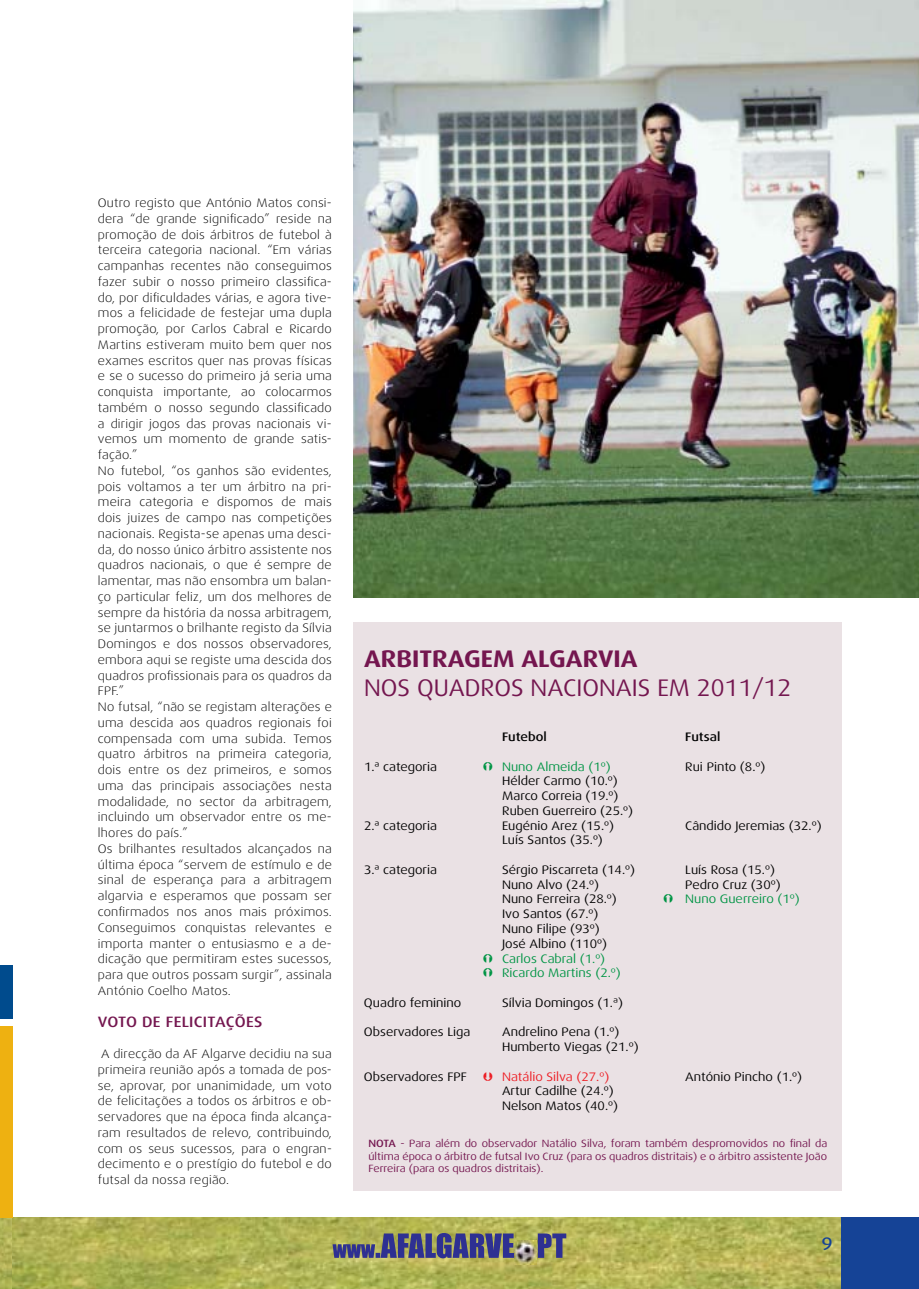
<style>
.page{position:relative;width:919px;height:1289px;background:#fff}
.page>*{position:absolute;margin:0;border:0;box-sizing:border-box;transform-origin:0 0}
.t1{font:24px "Dax Wide";color:#74164f;scale:.96 1}
.t2{font:700 24px "Dax Wide";color:#74164f;scale:.96 1}
.t3{font:500 18px "Dax Wide";color:#154396}
.t4{font:500 15px "Dax Wide";color:#74164f}
.t5{font:300 12.3px/15.8px "Dax Wide";letter-spacing:.02em;color:#000}
.t6{font:12.3px/14.7px "Dax Wide";color:#000;text-align:center}
.t7{font:12.3px/14.7px "Dax Wide";color:#009444;text-align:center}
.t8{font:12.3px "Dax Wide";color:#ed1d24}
.t9{font:500 12.3px "Dax Wide";color:#000}
.t10{font:10.5px/12.6px "Dax Wide";color:#74164f;text-align:justify}
.t11{font:500 10.5px "Dax Wide";color:#74164f}
.s1{color:#000}
</style>
<div class="page">
<img style="left:0;top:1217px;width:841px;height:71px">
<svg style="left:332px;top:1232px;width:234px;height:26px;background:#676878"></svg>
<img style="left:514px;top:1240px;width:22px;height:24px">
<div style="left:841px;top:1217px;width:77px;height:71px;background:#154396"></div>
<div style="left:353px;top:622px;width:488px;height:569px;background:#eae1e4"></div>
<div style="left:0;top:1025px;width:13px;height:192px;background:#eeb111"></div>
<div style="left:0;top:965px;width:13px;height:53px;background:#004b8d"></div>
<img style="left:353px;top:0;width:565px;height:597px">
<p class="t5" style="left:98px;top:195px;width:235px">Outro registo que António Matos consi&shy;dera “de grande significado” reside na promoção de dois árbitros de futebol à terceira categoria nacional. “Em várias campanhas recentes não conseguimos fazer subir o nosso primeiro classifica&shy;do, por dificuldades várias, e agora tive&shy;mos a felicidade de festejar uma dupla promoção, por Carlos Cabral e Ricardo Martins estiveram muito bem quer nos exames escritos quer nas provas físicas e se o sucesso do primeiro já seria uma conquista importante, ao colocarmos também o nosso segundo classificado a dirigir jogos das provas nacionais vi&shy;vemos um momento de grande satis&shy;fação.”<br>No futebol, “os ganhos são evidentes, pois voltamos a ter um árbitro na pri&shy;meira categoria e dispomos de mais dois juizes de campo nas competições nacionais. Regista-se apenas uma desci&shy;da, do nosso único árbitro assistente nos quadros nacionais, o que é sempre de lamentar, mas não ensombra um balan&shy;ço particular feliz, um dos melhores de sempre da história da nossa arbitragem, se juntarmos o brilhante registo da Sílvia Domingos e dos nossos observadores, embora aqui se registe uma descida dos quadros profissionais para os quadros da FPF.”<br>No futsal, “não se registam alterações e uma descida aos quadros regionais foi compensada com uma subida. Temos quatro árbitros na primeira categoria, dois entre os dez primeiros, e somos uma das principais associações nesta modalidade, no sector da arbitragem, incluindo um observador entre os me&shy;lhores do país.”<br>Os brilhantes resultados alcançados na última época “servem de estímulo e de sinal de esperança para a arbitragem algarvia e esperamos que possam ser confirmados nos anos mais próximos.<br>Conseguimos conquistas relevantes e importa manter o entusiasmo e a de&shy;dicação que permitiram estes sucessos, para que outros possam surgir”, assinala António Coelho Matos.</p>
<p class="t4" style="left:98px;top:1012px;width:11px">VOTO</p>
<p class="t4" style="left:142px;top:1012px;width:32px">DE FELICITA</p>
<p class="t4" style="left:226px;top:1012px;width:29px">ÇÕES</p>
<p class="t5" style="left:98px;top:1046px;width:235px;text-align:justify">A direcção da AF Algarve decidiu na sua primeira reunião após a tomada de pos&shy;se, aprovar, por unanimidade, um voto de felicitações a todos os árbitros e ob&shy;servadores que na época finda alcança&shy;ram resultados de relevo, contribuindo, com os seus sucessos, para o engran&shy;decimento e o prestígio do futebol e do futsal da nossa região.</p>
<h1 class="t2" style="left:364px;top:645px;width:283px">ARBITRAGEM ALGARVIA</h1>
<h1 class="t1" style="left:364px;top:674px;width:446px">nos quadros nacionais em 2011/12</h1>
<p class="t9" style="left:482px;top:730px;width:10px">F</p>
<p class="t9" style="left:508px;top:730px;width:40px">utebol</p>
<p class="t9" style="left:662px;top:730px;width:8px">F</p>
<p class="t9" style="left:691px;top:730px;width:30px">utsal</p>
<p class="t6" style="left:364px;top:759px;width:74px">1.ª categoria</p>
<p class="t7" style="left:493px;top:759px;width:146px">Nuno Almeida (1º) <span class="s1">R</span></p>
<p class="t6" style="left:692px;top:759px;width:74px">ui Pinto (8.º)</p>
<p class="t6" style="left:502px;top:773px;width:117px">Hélder Carmo (10.º)</p>
<p class="t6" style="left:482px;top:788px;width:12px">M</p>
<p class="t6" style="left:513px;top:788px;width:106px">arco Correia (19.º)</p>
<p class="t6" style="left:482px;top:803px;width:10px">R</p>
<p class="t6" style="left:509px;top:803px;width:125px">uben Guerreiro (25.º)</p>
<p class="t6" style="left:364px;top:818px;width:98px">2.ª categoria E</p>
<p class="t6" style="left:508px;top:818px;width:133px">ugénio Arez (15.º) C</p>
<p class="t6" style="left:692px;top:818px;width:131px">ândido Jeremias (32.º)</p>
<p class="t6" style="left:482px;top:833px;width:10px">L</p>
<p class="t6" style="left:508px;top:833px;width:96px">uís Santos (35.º)</p>
<p class="t6" style="left:364px;top:862px;width:98px">3.ª categoria S</p>
<p class="t6" style="left:508px;top:862px;width:146px">érgio Piscarreta (14.º) L</p>
<p class="t6" style="left:691px;top:862px;width:85px">uís Rosa (15.º)</p>
<p class="t6" style="left:482px;top:877px;width:11px">N</p>
<p class="t6" style="left:511px;top:877px;width:90px">uno Alvo (24.º)</p>
<p class="t6" style="left:685px;top:877px;width:97px">Pedro Cruz (30º)</p>
<p class="t6" style="left:482px;top:892px;width:11px">N</p>
<p class="t6" style="left:511px;top:892px;width:107px">uno Ferreira (28.º)</p>
<p class="t7" style="left:685px;top:892px;width:116px">Nuno Guerreiro (1º)</p>
<p class="t6" style="left:482px;top:906px;width:9px">I</p>
<p class="t6" style="left:505px;top:906px;width:95px">vo Santos (67.º)</p>
<p class="t6" style="left:482px;top:921px;width:11px">N</p>
<p class="t6" style="left:502px;top:921px;width:107px">uno Filipe (93º)<br>José Albino (110º)</p>
<p class="t7" style="left:493px;top:951px;width:129px">Carlos Cabral (1.º)<br>Ricardo Martins (2.º)</p>
<p class="t6" style="left:364px;top:995px;width:114px">Quadro feminino S</p>
<p class="t6" style="left:508px;top:995px;width:116px">ílvia Domingos (1.ª)</p>
<p class="t6" style="left:364px;top:1024px;width:108px">Observadores Liga</p>
<p class="t6" style="left:502px;top:1024px;width:138px;text-align:left">Andrelino Pena (1.º)<br>Humberto Viegas (21.º)</p>
<p class="t6" style="left:364px;top:1069px;width:104px">Observadores FPF</p>
<p class="t8" style="left:502px;top:1069px;width:109px">Natálio Silva (27.º)</p>
<p class="t6" style="left:685px;top:1069px;width:118px">António Pincho (1.º)</p>
<p class="t6" style="left:502px;top:1083px;width:113px">Artur Cadilhe (24.º)</p>
<p class="t6" style="left:482px;top:1098px;width:11px">N</p>
<p class="t6" style="left:511px;top:1098px;width:109px">elson Matos (40.º)</p>
<p class="t10" style="left:368px;top:1137px;width:460px;text-indent:32px">- Para além do observador Natálio Silva, foram também despromovidos no final da última época o árbitro de futsal Ivo Cruz (para os quadros distritais) e o árbitro assistente João Ferreira (para os quadros distritais).</p>
<p class="t11" style="left:368px;top:1137px;width:8px">NOTA</p>
<h2 class="t3" style="left:821px;top:1234px;width:13px">9</h2>
</div>
